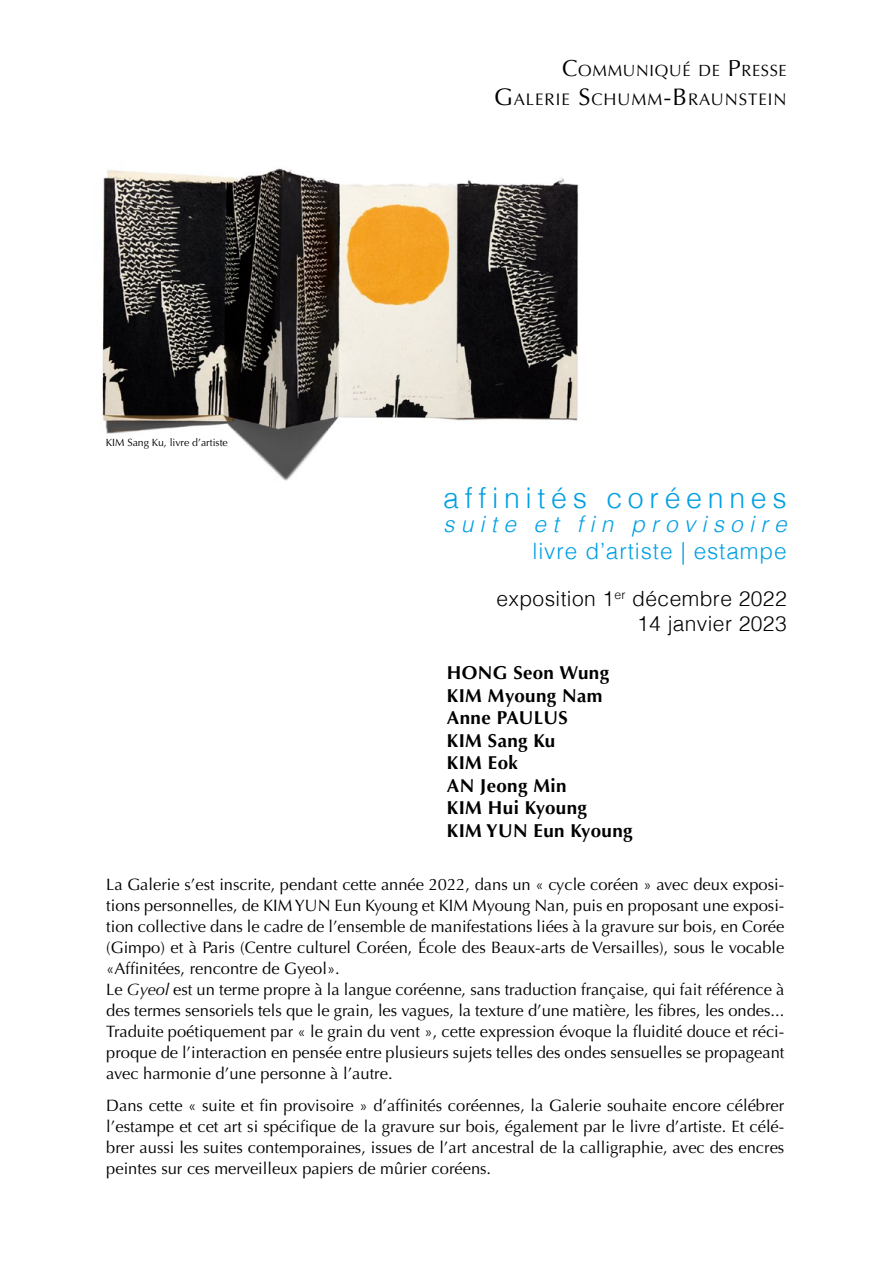
<style>
.page{position:relative;width:893px;height:1263px;background:#fff}
.page>*{position:absolute;margin:0;border:0;box-sizing:border-box;transform-origin:0 0}
.t1{font:300 28.5px "Helvetica";letter-spacing:.2em;color:#009fe3}
.t2{font:300 22.5px "Helvetica";letter-spacing:.04em;color:#009fe3}
.t3{font:italic 300 22.5px "Helvetica";letter-spacing:.28em;color:#009fe3}
.t4{font:300 21px/25.2px "Helvetica";letter-spacing:.02em;color:#000;text-align:right}
.t5{font:700 18.75px/22.5px "Optima";letter-spacing:.02em;color:#000}
.t6{font:16.8px "Optima";letter-spacing:.055em;color:#000}
.t7{font:16.5px/21px "Optima";color:#000}
.t8{font:16.35px "Optima";letter-spacing:.045em;color:#000}
.t9{font:10.5px "Optima";color:#000}
.s1{font-size:23.25px}
.s2{font-size:24px}
.s3{font-style:italic}
</style>
<div class="page">
<img style="left:102px;top:168px;width:477px;height:313px">
<p class="t9" style="left:106px;top:436px;width:124px">KIM Sang Ku, livre d’artiste</p>
<p class="t8" style="left:562px;top:61px;width:226px"><span class="s1">C</span>OMMUNIQUÉ DE <span class="s1">P</span>RESSE</p>
<p class="t6" style="left:494px;top:89px;width:294px"><span class="s2">G</span>ALERIE <span class="s2">S</span>CHUMM<span class="s2">-B</span>RAUNSTEIN</p>
<h1 class="t1" style="left:443px;top:473px;width:345px">affinités coréennes</h1>
<h2 class="t3" style="left:443px;top:505px;width:345px">suite et fin provisoire</h2>
<h2 class="t2" style="left:532px;top:532px;width:256px">livre d’artiste | estampe</h2>
<p class="t4" style="left:496px;top:585px;width:292px">exposition 1<sup>er</sup> décembre 2022<br>14 janvier 2023</p>
<p class="t5" style="left:447px;top:662px;width:187px">HONG Seon Wung<br>KIM Myoung Nam<br>Anne PAULUS<br>KIM Sang Ku<br>KIM Eok<br>AN Jeong Min<br>KIM Hui Kyoung<br>KIM YUN Eun Kyoung</p>
<p class="t7" style="left:106px;top:874px;width:680px">La Galerie s’est inscrite, pendant cette année 2022, dans un « cycle coréen » avec deux exposi&shy;tions personnelles, de KIM YUN Eun Kyoung et KIM Myoung Nan, puis en proposant une exposi&shy;tion collective dans le cadre de l’ensemble de manifestations liées à la gravure sur bois, en Corée (Gimpo) et à Paris (Centre culturel Coréen, École des Beaux-arts de Versailles), sous le vocable «Affinitées, rencontre de Gyeol».<br>Le <span class="s3">Gyeol</span> est un terme propre à la langue coréenne, sans traduction française, qui fait référence à des termes sensoriels tels que le grain, les vagues, la texture d’une matière, les fibres, les ondes...<br>Traduite poétiquement par « le grain du vent », cette expression évoque la fluidité douce et réci&shy;proque de l’interaction en pensée entre plusieurs sujets telles des ondes sensuelles se propageant avec harmonie d’une personne à l’autre.</p>
<p class="t7" style="left:106px;top:1095px;width:680px;text-align:justify">Dans cette « suite et fin provisoire » d’affinités coréennes, la Galerie souhaite encore célébrer l’estampe et cet art si spécifique de la gravure sur bois, également par le livre d’artiste. Et célé&shy;brer aussi les suites contemporaines, issues de l’art ancestral de la calligraphie, avec des encres peintes sur ces merveilleux papiers de mûrier coréens.</p>
</div>
